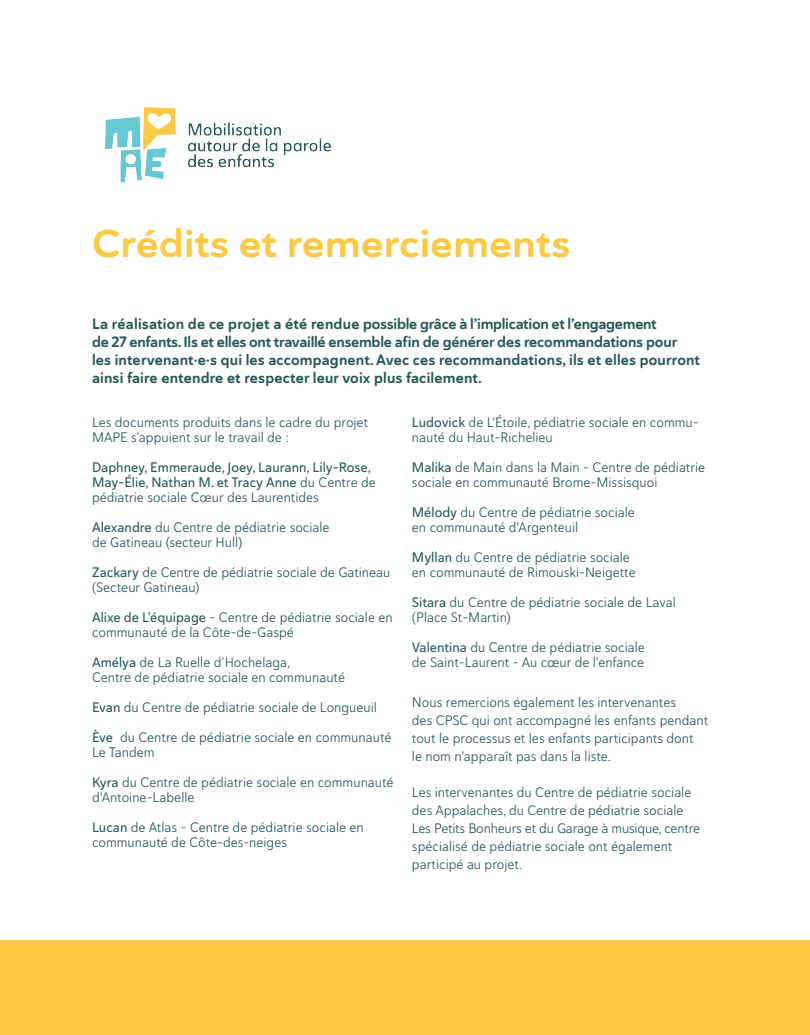
<style>
.page{position:relative;width:810px;height:1035px;background:#fff}
.page>*{position:absolute;margin:0;border:0;box-sizing:border-box;transform-origin:0 0}
.T1{font:700 expanded 38.75px "Haboro Soft";color:#fbc944}
.T3{font:15px/18px "Haboro Soft Nor Bol";color:#26575b}
.Liste_remerciements{font:13.75px/15px "Haboro Soft Nor Boo";color:#26575b}
.Liste_remerciements-2{font:13.75px/15px "Haboro Soft Nor Med";color:#26575b}
.s1{font-family:"Haboro Soft Nor Boo"}
.s2{font-family:"Haboro Soft Nor Med"}
</style>
<div class="page">
<div style="left:0;top:941px;width:810px;height:94px;background:#fbc944"></div>
<img style="left:105px;top:107px;width:226px;height:76px">
<p class="T1" style="left:92px;top:218px;width:480px">Crédits et remerciements</p>
<p class="T3" style="left:92px;top:314px;width:610px">La réalisation de ce projet a été rendue possible grâce à l’implication et l’engagement<br>de 27 enfants. Ils et elles ont travaillé ensemble afin de générer des recommandations pour<br>les intervenant·e·s qui les accompagnent. Avec ces recommandations, ils et elles pourront ainsi faire entendre et respecter leur voix plus facilement.</p>
<p class="Liste_remerciements" style="left:92px;top:414px;width:278px">Les documents produits dans le cadre du projet<br>MAPE s’appuient sur le travail de :</p>
<p class="Liste_remerciements-2" style="left:92px;top:459px;width:285px">Daphney, Emmeraude, Joey, Laurann, Lily-Rose,<br>May-Élie, Nathan M. et Tracy Anne <span class="s1">du Centre de pédiatrie sociale Cœur des Laurentides</span></p>
<p class="Liste_remerciements" style="left:92px;top:519px;width:239px"><span class="s2">Alexandre</span> du Centre de pédiatrie sociale de Gatineau (secteur Hull)</p>
<p class="Liste_remerciements" style="left:92px;top:564px;width:300px"><span class="s2">Zackary</span> de Centre de pédiatrie sociale de Gatineau (Secteur Gatineau)</p>
<p class="Liste_remerciements" style="left:92px;top:609px;width:302px"><span class="s2">Alixe de L’équipage</span> - Centre de pédiatrie sociale en communauté de la Côte-de-Gaspé</p>
<p class="Liste_remerciements" style="left:92px;top:654px;width:255px"><span class="s2">Amélya</span> de La Ruelle d’Hochelaga,<br>Centre de pédiatrie sociale en communauté</p>
<p class="Liste_remerciements" style="left:92px;top:699px;width:286px"><span class="s2">Evan</span> du Centre de pédiatrie sociale de Longueuil</p>
<p class="Liste_remerciements" style="left:92px;top:729px;width:301px"><span class="s2">Ève</span> du Centre de pédiatrie sociale en communauté<br>Le Tandem</p>
<p class="Liste_remerciements" style="left:92px;top:774px;width:303px"><span class="s2">Kyra</span> du Centre de pédiatrie sociale en communauté d'Antoine-Labelle</p>
<p class="Liste_remerciements" style="left:92px;top:819px;width:273px"><span class="s2">Lucan</span> de Atlas - Centre de pédiatrie sociale en communauté de Côte-des-neiges</p>
<p class="Liste_remerciements" style="left:412px;top:414px;width:288px"><span class="s2">Ludovick</span> de L'Étoile, pédiatrie sociale en commu&shy;nauté du Haut-Richelieu</p>
<p class="Liste_remerciements" style="left:412px;top:459px;width:295px"><span class="s2">Malika</span> de Main dans la Main - Centre de pédiatrie sociale en communauté Brome-Missisquoi</p>
<p class="Liste_remerciements" style="left:412px;top:504px;width:224px"><span class="s2">Mélody</span> du Centre de pédiatrie sociale en communauté d'Argenteuil</p>
<p class="Liste_remerciements" style="left:412px;top:549px;width:225px"><span class="s2">Myllan</span> du Centre de pédiatrie sociale en communauté de Rimouski-Neigette</p>
<p class="Liste_remerciements" style="left:412px;top:594px;width:265px"><span class="s2">Sitara</span> du Centre de pédiatrie sociale de Laval (Place St-Martin)</p>
<p class="Liste_remerciements" style="left:412px;top:639px;width:234px"><span class="s2">Valentina</span> du Centre de pédiatrie sociale de Saint-Laurent - Au cœur de l'enfance</p>
<p class="Liste_remerciements" style="left:412px;top:693px;width:298px;line-height:18px">Nous remercions également les intervenantes<br>des CPSC qui ont accompagné les enfants pendant tout le processus et les enfants participants dont<br>le nom n'apparaît pas dans la liste.</p>
<p class="Liste_remerciements" style="left:412px;top:783px;width:290px;line-height:18px">Les intervenantes du Centre de pédiatrie sociale des Appalaches, du Centre de pédiatrie sociale Les Petits Bonheurs et du Garage à musique, centre spécialisé de pédiatrie sociale ont également participé au projet.</p>
</div>
